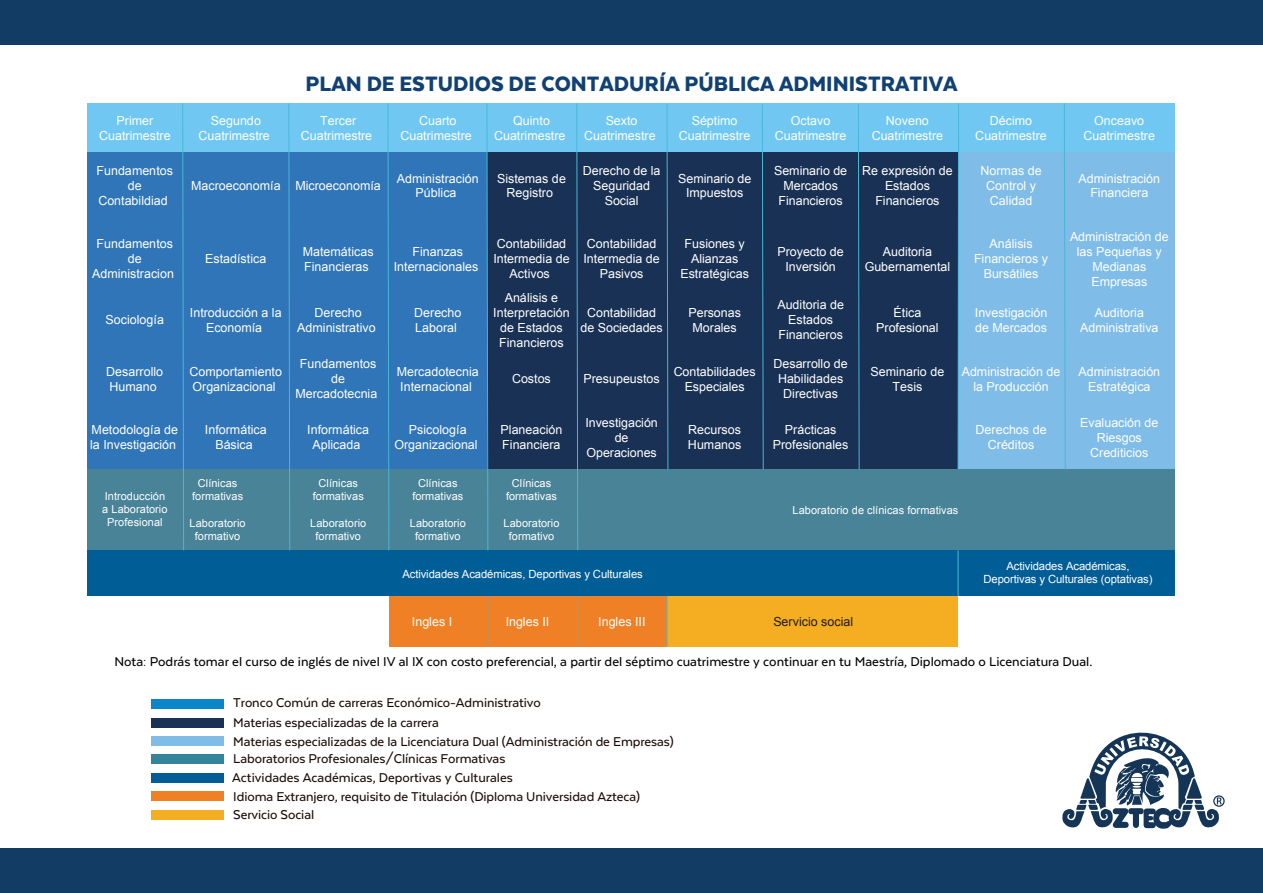
<style>
.page{position:relative;width:1263px;height:893px;background:#fff}
.page>*{position:absolute;margin:0;border:0;box-sizing:border-box;transform-origin:0 0}
.t1{font:900 24px "Texta";color:#114172}
.t2{font:500 14.7px/20.4px "Texta";letter-spacing:-.005em;color:#1b0b07}
.t3{font:500 14.7px "Texta";color:#010101}
.t4{font:12.45px/15px "Arial";color:#fff;text-align:center}
.t5{font:12.45px "Arial";color:#1d1d1b}
.t6{font:11.25px/13.5px "Arial";letter-spacing:-.01em;color:#fff;text-align:center}
.t7{font:10.95px/13.2px "Arial";letter-spacing:.005em;color:#fff;text-align:center}
</style>
<div class="page">
<div style="left:0;top:0;width:1263px;height:44px;background:#133c64"></div>
<div style="left:0;top:849px;width:1263px;height:44px;background:#133c64"></div>
<div style="left:487px;top:152px;width:471px;height:317px;background:#193154"></div>
<div style="left:958px;top:152px;width:217px;height:317px;background:#7fbce8"></div>
<div style="left:87px;top:152px;width:400px;height:317px;background:#2f75b7"></div>
<div style="left:958px;top:550px;width:217px;height:46px;background:#005d96"></div>
<div style="left:389px;top:596px;width:279px;height:50px;background:#f08025"></div>
<div style="left:668px;top:596px;width:290px;height:50px;background:#f5ad22"></div>
<div style="left:87px;top:550px;width:871px;height:46px;background:#005d96"></div>
<div style="left:87px;top:103px;width:1088px;height:49px;background:#70c8f2"></div>
<div style="left:87px;top:469px;width:1088px;height:81px;background:#498398"></div>
<svg style="left:182px;top:103px;width:2px;height:448px"></svg>
<svg style="left:288px;top:103px;width:2px;height:448px"></svg>
<svg style="left:387px;top:103px;width:2px;height:448px"></svg>
<hr style="left:667px;top:596px;width:1px;height:50px;background:#48b7d7">
<hr style="left:487px;top:596px;width:1px;height:50px;background:#48b7d7">
<hr style="left:577px;top:596px;width:1px;height:50px;background:#48b7d7">
<svg style="left:486px;top:103px;width:2px;height:448px"></svg>
<svg style="left:576px;top:103px;width:2px;height:448px"></svg>
<svg style="left:666px;top:103px;width:2px;height:367px"></svg>
<svg style="left:762px;top:103px;width:2px;height:367px"></svg>
<svg style="left:858px;top:103px;width:2px;height:367px"></svg>
<svg style="left:957px;top:103px;width:2px;height:367px"></svg>
<svg style="left:1064px;top:103px;width:2px;height:367px"></svg>
<hr style="left:958px;top:550px;width:1px;height:46px;background:#48b7d7">
<div style="left:151px;top:699px;width:72px;height:10px;background:#0985c8"></div>
<div style="left:151px;top:736px;width:72px;height:9px;background:#7fbce8"></div>
<div style="left:151px;top:718px;width:72px;height:9px;background:#193154"></div>
<div style="left:151px;top:754px;width:72px;height:9px;background:#34859c"></div>
<div style="left:151px;top:773px;width:72px;height:9px;background:#005d96"></div>
<div style="left:151px;top:791px;width:72px;height:10px;background:#f08025"></div>
<div style="left:151px;top:810px;width:72px;height:9px;background:#f5ad22"></div>
<svg style="left:1062px;top:732px;width:163px;height:97px"></svg>
<h1 class="t1" style="left:306px;top:72px;width:653px">PLAN DE ESTUDIOS DE CONTADURÍA PÚBLICA ADMINISTRATIVA</h1>
<p class="t4" style="left:99px;top:113px;width:73px">Primer<br>Cuatrimestre</p>
<p class="t4" style="left:198px;top:113px;width:73px">Segundo<br>Cuatrimestre</p>
<p class="t4" style="left:301px;top:113px;width:73px">Tercer<br>Cuatrimestre</p>
<p class="t4" style="left:400px;top:113px;width:73px">Cuarto<br>Cuatrimestre</p>
<p class="t4" style="left:494px;top:113px;width:73px">Quinto<br>Cuatrimestre</p>
<p class="t4" style="left:584px;top:113px;width:73px">Sexto<br>Cuatrimestre</p>
<p class="t4" style="left:679px;top:113px;width:73px">Séptimo<br>Cuatrimestre</p>
<p class="t4" style="left:775px;top:113px;width:73px">Octavo<br>Cuatrimestre</p>
<p class="t4" style="left:872px;top:113px;width:73px">Noveno<br>Cuatrimestre</p>
<p class="t4" style="left:975px;top:113px;width:73px">Décimo<br>Cuatrimestre</p>
<p class="t4" style="left:1083px;top:113px;width:73px">Onceavo<br>Cuatrimestre</p>
<p class="t4" style="left:97px;top:163px;width:78px">Fundamentos de<br>Contabildiad</p>
<p class="t4" style="left:92px;top:236px;width:83px">Fundamentos de<br>Administracion</p>
<p class="t4" style="left:106px;top:312px;width:60px">Sociología</p>
<p class="t4" style="left:106px;top:364px;width:58px;text-align:left">Desarrollo<br>Humano</p>
<p class="t4" style="left:90px;top:423px;width:89px;text-align:left">Metodología de la Investigación</p>
<p class="t7" style="left:102px;top:490px;width:67px">Introducción a Laboratorio<br>Profesional</p>
<p class="t4" style="left:191px;top:178px;width:91px">Macroeconomía</p>
<p class="t4" style="left:397px;top:171px;width:84px">Administración<br>Pública</p>
<p class="t4" style="left:497px;top:171px;width:70px">Sistemas de<br>Registro</p>
<p class="t4" style="left:295px;top:178px;width:87px">Microeconomía</p>
<p class="t4" style="left:205px;top:251px;width:63px">Estadística</p>
<p class="t4" style="left:303px;top:244px;width:72px;text-align:left">Matemáticas<br>Financieras</p>
<p class="t4" style="left:190px;top:305px;width:93px">Introducción a la<br>Economía</p>
<p class="t4" style="left:297px;top:305px;width:80px">Derecho<br>Administrativo</p>
<p class="t4" style="left:190px;top:364px;width:94px;text-align:left">Comportamiento<br>Organizacional</p>
<p class="t4" style="left:295px;top:357px;width:83px">Fundamentos de<br>Mercadotecnia</p>
<p class="t4" style="left:205px;top:423px;width:63px">Informática<br>Básica</p>
<p class="t4" style="left:307px;top:423px;width:63px">Informática<br>Aplicada</p>
<p class="t7" style="left:192px;top:477px;width:53px">Clínicas formativas</p>
<p class="t7" style="left:190px;top:517px;width:58px">Laboratorio formativo</p>
<p class="t7" style="left:313px;top:477px;width:53px">Clínicas formativas</p>
<p class="t7" style="left:310px;top:517px;width:58px">Laboratorio formativo</p>
<p class="t4" style="left:394px;top:244px;width:86px">Finanzas<br>Internacionales</p>
<p class="t4" style="left:493px;top:236px;width:78px">Contabilidad<br>Intermedia de<br>Activos</p>
<p class="t4" style="left:414px;top:305px;width:49px;text-align:left">Derecho<br>Laboral</p>
<p class="t4" style="left:493px;top:290px;width:78px">Análisis e<br>Interpretación de Estados<br>Financieros</p>
<p class="t4" style="left:397px;top:364px;width:84px;text-align:left">Mercadotecnia<br>Internacional</p>
<p class="t4" style="left:512px;top:372px;width:40px">Costos</p>
<p class="t4" style="left:394px;top:423px;width:85px">Psicología<br>Organizacional</p>
<p class="t4" style="left:501px;top:423px;width:63px;text-align:left">Planeación<br>Financiera</p>
<p class="t7" style="left:412px;top:477px;width:53px">Clínicas formativas</p>
<p class="t7" style="left:410px;top:517px;width:58px">Laboratorio formativo</p>
<p class="t7" style="left:506px;top:477px;width:53px">Clínicas formativas</p>
<p class="t7" style="left:503px;top:517px;width:58px">Laboratorio formativo</p>
<p class="t4" style="left:583px;top:163px;width:79px">Derecho de la<br>Seguridad<br>Social</p>
<p class="t4" style="left:678px;top:171px;width:75px">Seminario de<br>Impuestos</p>
<p class="t4" style="left:774px;top:163px;width:75px">Seminario de<br>Mercados<br>Financieros</p>
<p class="t4" style="left:862px;top:163px;width:92px">Re expresión de<br>Estados<br>Financieros</p>
<p class="t4" style="left:980px;top:163px;width:63px">Normas de<br>Control y<br>Calidad</p>
<p class="t4" style="left:1079px;top:171px;width:83px">Administración<br>Financiera</p>
<p class="t4" style="left:583px;top:236px;width:78px">Contabilidad<br>Intermedia de<br>Pasivos</p>
<p class="t4" style="left:680px;top:236px;width:70px">Fusiones y<br>Alianzas<br>Estratégicas</p>
<p class="t4" style="left:777px;top:244px;width:68px">Proyecto de<br>Inversión</p>
<p class="t4" style="left:865px;top:244px;width:87px">Auditoria<br>Gubernamental</p>
<p class="t4" style="left:974px;top:236px;width:76px">Análisis<br>Financieros y<br>Bursátiles</p>
<p class="t4" style="left:1070px;top:229px;width:100px">Administración de las Pequeñas y<br>Medianas<br>Empresas</p>
<p class="t4" style="left:581px;top:305px;width:84px">Contabilidad de Sociedades</p>
<p class="t4" style="left:688px;top:305px;width:54px">Personas<br>Morales</p>
<p class="t4" style="left:777px;top:297px;width:68px">Auditoria de<br>Estados<br>Financieros</p>
<p class="t4" style="left:876px;top:305px;width:64px">Ética<br>Profesional</p>
<p class="t4" style="left:583px;top:372px;width:78px">Presupeustos</p>
<p class="t4" style="left:674px;top:364px;width:84px">Contabilidades<br>Especiales</p>
<p class="t4" style="left:773px;top:357px;width:76px">Desarrollo de<br>Habilidades<br>Directivas</p>
<p class="t4" style="left:870px;top:364px;width:75px">Seminario de<br>Tesis</p>
<p class="t4" style="left:585px;top:415px;width:74px">Investigación de<br>Operaciones</p>
<p class="t4" style="left:688px;top:423px;width:55px;text-align:left">Recursos<br>Humanos</p>
<p class="t4" style="left:773px;top:423px;width:77px">Prácticas<br>Profesionales</p>
<p class="t4" style="left:975px;top:305px;width:74px;text-align:left">Investigación de Mercados</p>
<p class="t4" style="left:1080px;top:305px;width:80px">Auditoria<br>Administrativa</p>
<p class="t4" style="left:962px;top:364px;width:100px">Administración de la Producción</p>
<p class="t4" style="left:1078px;top:364px;width:83px">Administración<br>Estratégica</p>
<p class="t4" style="left:975px;top:423px;width:73px">Derechos de<br>Créditos</p>
<p class="t4" style="left:1080px;top:415px;width:80px">Evaluación de<br>Riesgos<br>Crediticios</p>
<p class="t7" style="left:793px;top:503px;width:167px">Laboratorio de clínicas formativas</p>
<p class="t6" style="left:402px;top:567px;width:242px">Actividades Académicas, Deportivas y Culturales</p>
<p class="t6" style="left:983px;top:559px;width:170px">Actividades Académicas,<br>Deportivas y Culturales (optativas)</p>
<p class="t4" style="left:412px;top:614px;width:42px">Ingles I</p>
<p class="t4" style="left:506px;top:614px;width:45px">Ingles II</p>
<p class="t4" style="left:598px;top:614px;width:49px">Ingles III</p>
<p class="t5" style="left:773px;top:613px;width:81px">Servicio social</p>
<p class="t3" style="left:114px;top:654px;width:980px">Nota: Podrás tomar el curso de inglés de nivel IV al IX con costo preferencial, a partir del séptimo cuatrimestre y continuar en tu Maestría, Diplomado o Licenciatura Dual.</p>
<p class="t2" style="left:233px;top:692px;width:309px">Tronco Común de carreras Económico-Administrativo<br>Materias especializadas de la carrera</p>
<p class="t2" style="left:233px;top:731px;width:442px">Materias especializadas de la Licenciatura Dual (Administración de Empresas)</p>
<p class="t2" style="left:233px;top:749px;width:274px">Laboratorios Profesionales/Clínicas Formativas</p>
<p class="t2" style="left:232px;top:767px;width:282px">Actividades Académicas, Deportivas y Culturales</p>
<p class="t2" style="left:233px;top:786px;width:408px">Idioma Extranjero, requisito de Titulación (Diploma Universidad Azteca)</p>
<p class="t2" style="left:233px;top:805px;width:82px">Servicio Social</p>
</div>
